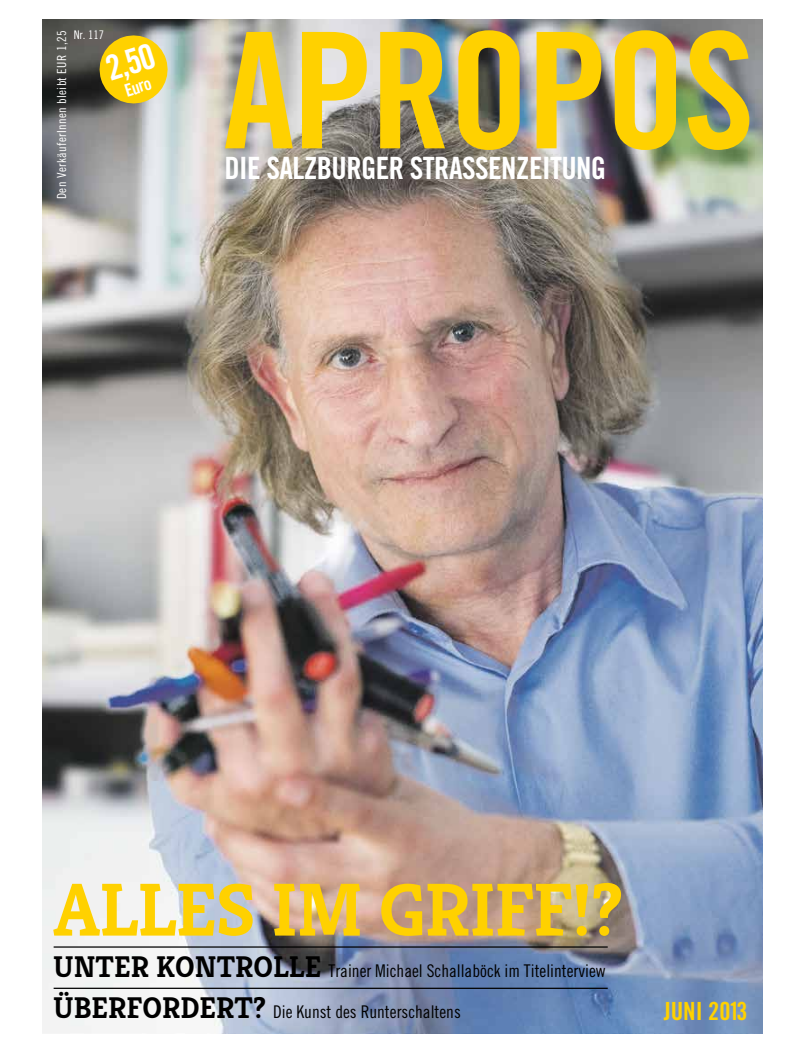
<style>
.page{position:relative;width:794px;height:1053px;background:#fff}
.page>*{position:absolute;margin:0;border:0;box-sizing:border-box;transform-origin:0 0}
.t1{font:161.12px "Trade Gothic LT Std Bd Cn 20";letter-spacing:-.015em;color:#ffd100}
.t2{font:700 75px "Kreon";letter-spacing:-.015em;color:#ffd100}
.t3{font:34.62px "Trade Gothic LT Std Bd Cn 20";color:#fff}
.t4{font:30.75px "Trade Gothic LT Std Bd Cn 20";letter-spacing:-.02em;color:#fff}
.t5{font:25px "Trade Gothic LT Std Bd Cn 20";color:#ffd100}
.t6{font:17.62px "Trade Gothic LT Std Bd Cn 20";color:#fff}
.t7{font:17.5px "Trade Gothic LT Std Cn 18";color:#000}
.t8{font:12.5px "Trade Gothic LT Std Cn 18";letter-spacing:.03em;color:#fff}
.t9{font:11.88px "Trade Gothic LT Std Cn 18";color:#fff}
.s1{font-family:"Kreon";font-weight:700;font-size:30px}
</style>
<div class="page">
<img style="left:43px;top:19px;width:719px;height:1014px">
<svg style="left:96px;top:31px;width:76px;height:76px;background:#d3b835"></svg>
<hr style="left:54px;top:946px;width:553px;height:1px;background:#000">
<hr style="left:54px;top:987px;width:553px;height:1px;background:#000">
<p class="t8" style="left:54px;top:199px;width:170px;rotate:-90deg">Den VerkäuferInnen bleibt EUR 1,25</p>
<h1 class="t1" style="left:223px;top:-7px;width:533px">APROPOS</h1>
<p class="t9" style="left:74px;top:28px;width:32px">Nr. 117</p>
<h3 class="t3" style="left:100px;top:49px;width:51px;rotate:-18deg">2,50</h3>
<p class="t6" style="left:122px;top:80px;width:29px;rotate:-17deg">Euro</p>
<h3 class="t4" style="left:224px;top:150px;width:383px">DIE SALZBURGER STRASSENZEITUNG</h3>
<h2 class="t2" style="left:54px;top:862px;width:571px">ALLES IM GRIFF!?</h2>
<p class="t7" style="left:54px;top:960px;width:553px"><span class="s1">UNTER KONTROLLE</span> Trainer Michael Schallaböck im Titelinterview</p>
<p class="t7" style="left:54px;top:1001px;width:409px"><span class="s1">ÜBERFORDERT?</span> Die Kunst des Runterschaltens</p>
<h3 class="t5" style="left:664px;top:995px;width:85px">JUNI 2013</h3>
</div>
